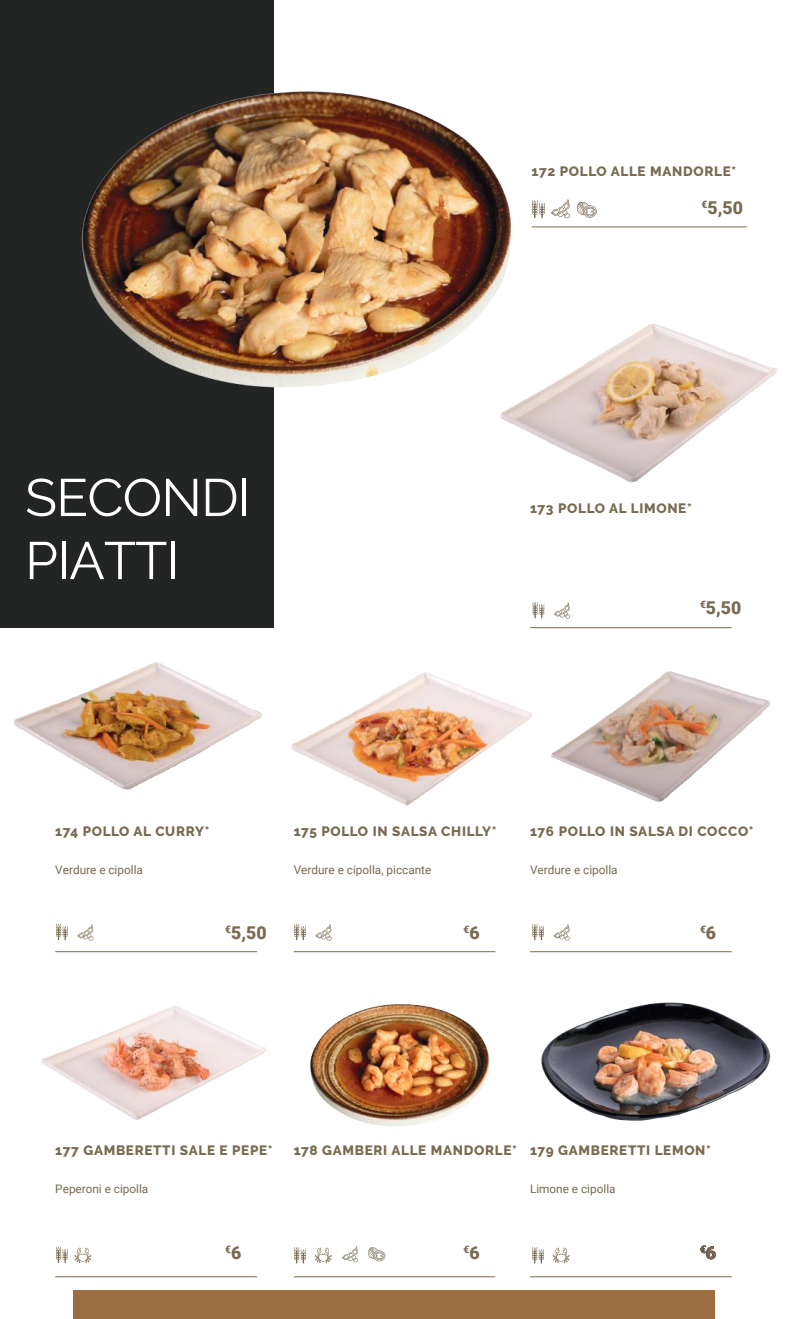
<style>
.page{position:relative;width:787px;height:1319px;background:#fff}
.page>*{position:absolute;margin:0;border:0;box-sizing:border-box;transform-origin:0 0}
.t1{font:52.5px/63px "Raleway";letter-spacing:-.015em;color:#fff}
.t2{font:900 17.7px "Roboto";color:#796a50}
.t3{font:800 13.5px "Raleway";letter-spacing:.05em;color:#796a50}
.t4{font:11.85px "Roboto";color:#796a50}
.t5{font:900 10.35px "Roboto";color:#796a50}
.s1{font-size:17.7px}
</style>
<div class="page">
<div style="left:0;top:0;width:274px;height:627px;background:#232424"></div>
<hr style="left:530px;top:627px;width:201px;height:1px;background:#796a50">
<hr style="left:530px;top:951px;width:201px;height:1px;background:#796a50">
<hr style="left:294px;top:951px;width:201px;height:1px;background:#796a50">
<hr style="left:55px;top:951px;width:202px;height:1px;background:#796a50">
<hr style="left:530px;top:1276px;width:201px;height:1px;background:#796a50">
<hr style="left:294px;top:1276px;width:201px;height:1px;background:#796a50">
<hr style="left:55px;top:1276px;width:202px;height:1px;background:#796a50">
<img style="left:41px;top:1006px;width:226px;height:114px">
<img style="left:14px;top:662px;width:248px;height:127px">
<img style="left:291px;top:672px;width:241px;height:134px">
<img style="left:551px;top:671px;width:219px;height:131px">
<img style="left:541px;top:1002px;width:230px;height:119px">
<img style="left:624px;top:324px;width:153px;height:158px">
<svg style="left:74px;top:1247px;width:17px;height:15px"></svg>
<svg style="left:315px;top:1247px;width:17px;height:15px"></svg>
<svg style="left:342px;top:1246px;width:16px;height:15px"></svg>
<svg style="left:532px;top:602px;width:12px;height:16px"></svg>
<svg style="left:554px;top:602px;width:16px;height:16px"></svg>
<svg style="left:56px;top:923px;width:12px;height:17px"></svg>
<svg style="left:77px;top:924px;width:16px;height:16px"></svg>
<svg style="left:294px;top:923px;width:12px;height:17px"></svg>
<svg style="left:294px;top:1247px;width:12px;height:16px"></svg>
<svg style="left:552px;top:1247px;width:17px;height:15px"></svg>
<svg style="left:532px;top:1247px;width:12px;height:16px"></svg>
<svg style="left:56px;top:1246px;width:12px;height:16px"></svg>
<svg style="left:315px;top:924px;width:16px;height:16px"></svg>
<svg style="left:532px;top:923px;width:12px;height:17px"></svg>
<svg style="left:553px;top:924px;width:16px;height:16px"></svg>
<svg style="left:368px;top:1247px;width:17px;height:13px"></svg>
<div style="left:73px;top:1290px;width:641px;height:28px;background:#9c6d40"></div>
<hr style="left:531px;top:226px;width:215px;height:1px;background:#796a50">
<img style="left:81px;top:91px;width:569px;height:388px">
<img style="left:310px;top:1004px;width:180px;height:122px">
<p class="t3" style="left:531px;top:163px;width:206px">172 POLLO ALLE MANDORLE*</p>
<h2 class="t2" style="left:701px;top:195px;width:43px"><sup>€</sup>5,50</h2>
<h1 class="t1" style="left:25px;top:466px;width:227px">SECONDI<br>PIATTI</h1>
<p class="t3" style="left:530px;top:500px;width:163px">173 POLLO AL LIMONE*</p>
<h2 class="t2" style="left:700px;top:595px;width:43px"><sup>€</sup>5,50</h2>
<p class="t3" style="left:55px;top:823px;width:156px">174 POLLO AL CURRY*</p>
<p class="t4" style="left:55px;top:861px;width:89px">Verdure e cipolla</p>
<h2 class="t2" style="left:225px;top:919px;width:43px"><sup>€</sup>5,50</h2>
<p class="t3" style="left:294px;top:823px;width:204px">175 POLLO IN SALSA CHILLY*</p>
<p class="t4" style="left:294px;top:861px;width:139px">Verdure e cipolla, piccante</p>
<p class="t5" style="left:463px;top:921px;width:18px">€<span class="s1">6</span></p>
<p class="t3" style="left:530px;top:823px;width:225px">176 POLLO IN SALSA DI COCCO*</p>
<p class="t4" style="left:530px;top:861px;width:89px">Verdure e cipolla</p>
<p class="t5" style="left:700px;top:921px;width:18px">€<span class="s1">6</span></p>
<p class="t3" style="left:55px;top:1142px;width:219px">177 GAMBERETTI SALE E PEPE*</p>
<p class="t3" style="left:294px;top:1142px;width:225px">178 GAMBERI ALLE MANDORLE*</p>
<p class="t3" style="left:530px;top:1142px;width:182px">179 GAMBERETTI LEMON*</p>
<p class="t4" style="left:55px;top:1180px;width:95px">Peperoni e cipolla</p>
<p class="t4" style="left:530px;top:1180px;width:87px">Limone e cipolla</p>
<p class="t5" style="left:225px;top:1241px;width:18px">€<span class="s1">6</span></p>
<p class="t5" style="left:463px;top:1241px;width:18px">€<span class="s1">6</span></p>
<p class="t5" style="left:700px;top:1241px;width:18px">€<span class="s1">6</span></p>
</div>
